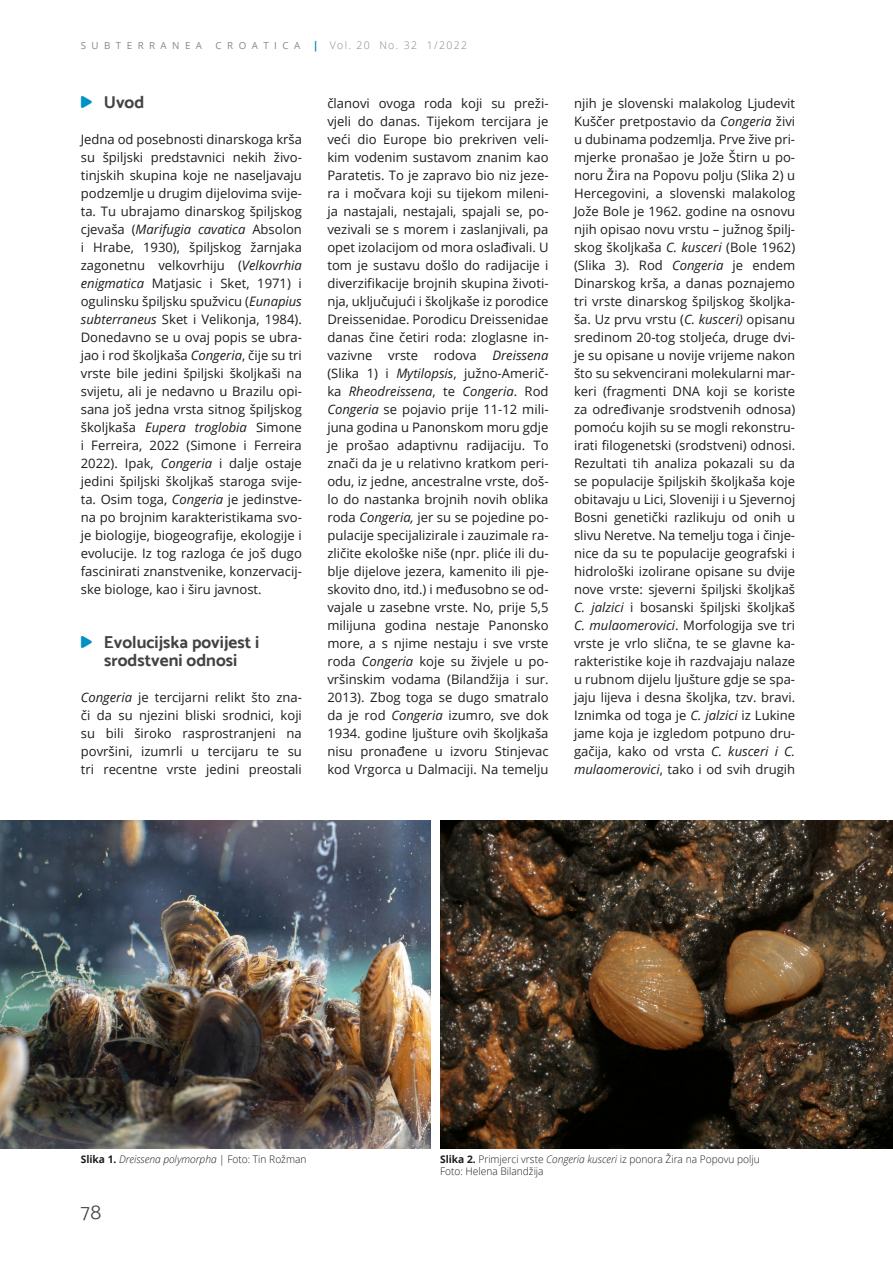
<style>
.page{position:relative;width:893px;height:1263px;background:#fff}
.page>*{position:absolute;margin:0;border:0;box-sizing:border-box;transform-origin:0 0}
.t1{font:300 21px "Catamaran";color:#424241}
.t2{font:700 17.25px/18px "Catamaran";color:#424241;text-align:center}
.t3{font:13.05px/18px "Open Sans";color:#1d1d1b;text-align:justify}
.t4{font:300 10.5px/12.6px "Open Sans";color:#1d1d1b}
.t5{font:italic 300 10.5px "Open Sans";color:#1d1d1b}
.t6{font:300 10.5px "Open Sans";letter-spacing:.13em;color:#878787}
.t7{font:9.75px "Open Sans";letter-spacing:.56em;color:#878787}
.s1{font-weight:400;font-size:9.75px}
.s2{font-weight:700;color:#0086be}
.s3{font-family:"Trokuti";font-weight:400;color:#0092c6}
.s4{font-style:italic}
.s5{font-weight:700;font-style:normal}
.s6{font-style:normal}
.s7{font-weight:700}
</style>
<div class="page">
<img style="left:0;top:821px;width:430px;height:327px">
<img style="left:440px;top:821px;width:453px;height:327px">
<p class="t7" style="left:81px;top:39px;width:123px">SUBTERRANEA</p>
<p class="t6" style="left:216px;top:38px;width:253px"><span class="s1">C R O A T I C A</span> <span class="s2">|</span> Vol. 20 No. 32 1/2022</p>
<h2 class="t2" style="left:81px;top:93px;width:65px"><span class="s3">A</span> Uvod</h2>
<p class="t3" style="left:81px;top:130px;width:223px">Jedna od posebnosti dinarskoga krša su špiljski predstavnici nekih živo&shy;tinjskih skupina koje ne naseljavaju podzemlje u drugim dijelovima svije&shy;ta. Tu ubrajamo dinarskog špiljskog cjevaša (<span class="s4">Marifugia cavatica</span> Absolon i Hrabe, 1930), špiljskog žarnjaka zagonetnu velkovrhiju (<span class="s4">Velkovrhia enigmatica</span> Matjasic i Sket, 1971) i ogulinsku špiljsku spužvicu (<span class="s4">Eunapius subterraneus</span> Sket i Velikonja, 1984).<br>Donedavno se u ovaj popis se ubra&shy;jao i rod školjkaša <span class="s4">Congeria</span>, čije su tri vrste bile jedini špiljski školjkaši na svijetu, ali je nedavno u Brazilu opi&shy;sana još jedna vrsta sitnog špiljskog školjkaša <span class="s4">Eupera troglobia</span> Simone i Ferreira, 2022 (Simone i Ferreira 2022). Ipak, <span class="s4">Congeria</span> i dalje ostaje jedini špiljski školjkaš staroga svije&shy;ta. Osim toga, <span class="s4">Congeria</span> je jedinstve&shy;na po brojnim karakteristikama svo&shy;je biologije, biogeografije, ekologije i evolucije. Iz tog razloga će još dugo fascinirati znanstvenike, konzervacij&shy;ske biologe, kao i širu javnost.</p>
<h2 class="t2" style="left:81px;top:633px;width:180px"><span class="s3">A</span> Evolucijska povijest i srodstveni odnosi</h2>
<p class="t3" style="left:81px;top:688px;width:223px"><span class="s4">Congeria</span> je tercijarni relikt što zna&shy;či da su njezini bliski srodnici, koji su bili široko rasprostranjeni na površini, izumrli u tercijaru te su tri recentne vrste jedini preostali</p>
<p class="t3" style="left:327px;top:94px;width:223px">članovi ovoga roda koji su preži&shy;vjeli do danas. Tijekom tercijara je veći dio Europe bio prekriven veli&shy;kim vodenim sustavom znanim kao Paratetis. To je zapravo bio niz jeze&shy;ra i močvara koji su tijekom mileni&shy;ja nastajali, nestajali, spajali se, po&shy;vezivali se s morem i zaslanjivali, pa opet izolacijom od mora oslađivali. U tom je sustavu došlo do radijacije i diverzifikacije brojnih skupina životi&shy;nja, uključujući i školjkaše iz porodice Dreissenidae. Porodicu Dreissenidae danas čine četiri roda: zloglasne in&shy;vazivne vrste rodova <span class="s4">Dreissena </span>(Slika 1) i <span class="s4">Mytilopsis</span>, južno-Američ&shy;ka <span class="s4">Rheodreissena</span>, te <span class="s4">Congeria</span>. Rod <span class="s4">Congeria</span> se pojavio prije 11-12 mili&shy;juna godina u Panonskom moru gdje je prošao adaptivnu radijaciju. To znači da je u relativno kratkom peri&shy;odu, iz jedne, ancestralne vrste, doš&shy;lo do nastanka brojnih novih oblika roda <span class="s4">Congeria,</span> jer su se pojedine po&shy;pulacije specijalizirale i zauzimale ra&shy;zličite ekološke niše (npr. pliće ili du&shy;blje dijelove jezera, kamenito ili pje&shy;skovito dno, itd.) i međusobno se od&shy;vajale u zasebne vrste. No, prije 5,5 milijuna godina nestaje Panonsko more, a s njime nestaju i sve vrste roda <span class="s4">Congeria</span> koje su živjele u po&shy;vršinskim vodama (Bilandžija i sur.<br>2013). Zbog toga se dugo smatralo da je rod <span class="s4">Congeria</span> izumro, sve dok 1934. godine ljušture ovih školjkaša nisu pronađene u izvoru Stinjevac kod Vrgorca u Dalmaciji. Na temelju</p>
<p class="t3" style="left:574px;top:94px;width:223px">njih je slovenski malakolog Ljudevit Kuščer pretpostavio da <span class="s4">Congeria</span> živi u dubinama podzemlja. Prve žive pri&shy;mjerke pronašao je Jože Štirn u po&shy;noru Žira na Popovu polju (Slika 2) u Hercegovini, a slovenski malakolog Jože Bole je 1962. godine na osnovu njih opisao novu vrstu – južnog špilj&shy;skog školjkaša <span class="s4">C. kusceri</span> (Bole 1962) (Slika 3). Rod <span class="s4">Congeria</span> je endem Dinarskog krša, a danas poznajemo tri vrste dinarskog špiljskog školjka&shy;ša. Uz prvu vrstu (<span class="s4">C. kusceri)</span> opisanu sredinom 20-tog stoljeća, druge dvi&shy;je su opisane u novije vrijeme nakon što su sekvencirani molekularni mar&shy;keri (fragmenti DNA koji se koriste za određivanje srodstvenih odnosa) pomoću kojih su se mogli rekonstru&shy;irati filogenetski (srodstveni) odnosi.<br>Rezultati tih analiza pokazali su da se populacije špiljskih školjkaša koje obitavaju u Lici, Sloveniji i u Sjevernoj Bosni genetički razlikuju od onih u slivu Neretve. Na temelju toga i činje&shy;nice da su te populacije geografski i hidrološki izolirane opisane su dvije nove vrste: sjeverni špiljski školjkaš <span class="s4">C. jalzici</span> i bosanski špiljski školjkaš <span class="s4">C. mulaomerovici</span>. Morfologija sve tri vrste je vrlo slična, te se glavne ka&shy;rakteristike koje ih razdvajaju nalaze u rubnom dijelu ljušture gdje se spa&shy;jaju lijeva i desna školjka, tzv. bravi.<br>Iznimka od toga je <span class="s4">C. jalzici</span> iz Lukine jame koja je izgledom potpuno dru&shy;gačija, kako od vrsta <span class="s4">C. kusceri i C. mulaomerovici</span>, tako i od svih drugih</p>
<p class="t5" style="left:81px;top:1152px;width:227px"><span class="s5">Slika 1.</span> Dreissena polymorpha <span class="s6">| Foto: Tin Rožman</span></p>
<h1 class="t1" style="left:81px;top:1200px;width:22px">78</h1>
<p class="t4" style="left:440px;top:1152px;width:321px"><span class="s7">Slika 2.</span> Primjerci vrste <span class="s4">Congeria kusceri</span> iz ponora Žira na Popovu polju<br>Foto: Helena Bilandžija</p>
</div>
